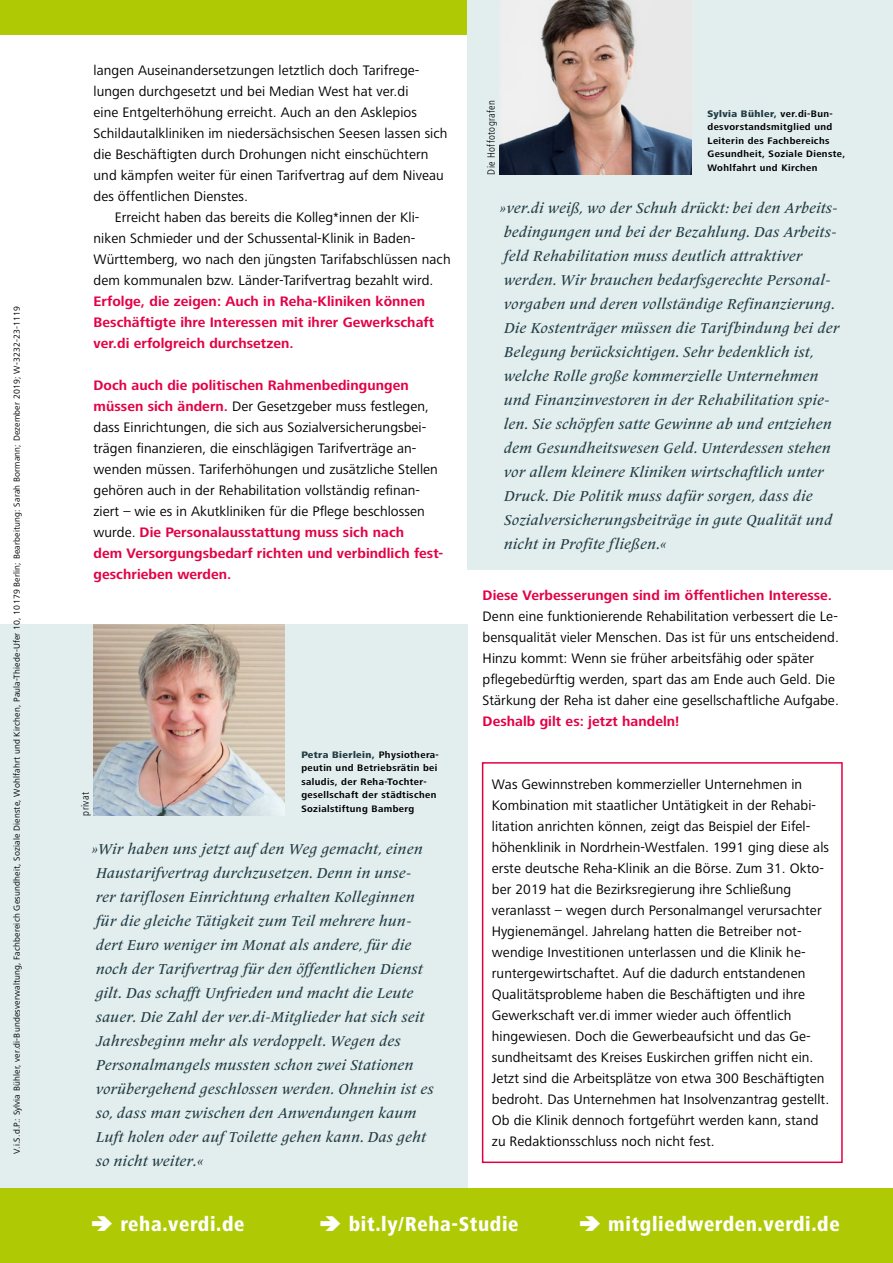
<style>
.page{position:relative;width:893px;height:1263px;background:#fff}
.page>*{position:absolute;margin:0;border:0;box-sizing:border-box;transform-origin:0 0}
.t1{font:800 condensed 21px "Frutiger Next LT";letter-spacing:.03em;color:#fff}
.t2{font:italic 500 15px/24px "Frutiger Serif LT Pro";letter-spacing:.01em;color:#223d44}
.t3{font:14.25px/21px "Frutiger Next LT";letter-spacing:.005em;color:#000}
.t4{font:700 14.25px/21px "Frutiger Next LT";letter-spacing:.005em;color:#e40045}
.t5{font:300 condensed 10.5px "Frutiger";letter-spacing:.04em;color:#000}
.t6{font:700 9.75px/13.5px "Frutiger Next LT";letter-spacing:.04em;color:#000}
.t7{font:9px "Frutiger Next LT";letter-spacing:.02em;color:#000}
.s1{font-weight:700;color:#e40045}
.s2{font-weight:800;color:#223d44}
</style>
<div class="page">
<div style="left:0;top:624px;width:468px;height:639px;background:#e2edee"></div>
<div style="left:0;top:1188px;width:893px;height:75px;background:#afca05"></div>
<img style="left:94px;top:624px;width:191px;height:192px">
<div style="left:0;top:0;width:841px;height:35px;background:#afca05"></div>
<div style="left:482px;top:762px;width:361px;height:401px;border:2px solid #e40045"></div>
<div style="left:468px;top:0;width:425px;height:570px;background:#e2edee"></div>
<img style="left:500px;top:0;width:191px;height:175px">
<p class="t7" style="left:12px;top:1153px;width:849px;rotate:-90deg">V.i.S.d.P.: Sylvia Bühler, ver.di-Bundesverwaltung, Fachbereich Gesundheit, Soziale Dienste, Wohlfahrt und Kirchen, Paula-Thiede-Ufer 10, 10179 Berlin; Bearbeitung: Sarah Bormann; Dezember 2019; W-3232-23-1119</p>
<p class="t3" style="left:94px;top:60px;width:327px">langen Auseinandersetzungen letztlich doch Tarifrege-</p>
<p class="t3" style="left:94px;top:81px;width:316px">lungen durchgesetzt und bei Median West hat ver.di</p>
<p class="t3" style="left:94px;top:102px;width:325px">eine Entgelterhöhung erreicht. Auch an den Asklepios</p>
<p class="t3" style="left:94px;top:123px;width:355px">Schildautalkliniken im niedersächsischen Seesen lassen sich</p>
<p class="t3" style="left:94px;top:144px;width:336px">die Beschäftigten durch Drohungen nicht einschüchtern</p>
<p class="t3" style="left:94px;top:165px;width:352px">und kämpfen weiter für einen Tarifvertrag auf dem Niveau</p>
<p class="t3" style="left:94px;top:186px;width:156px">des öffentlichen Dienstes.</p>
<p class="t3" style="left:115px;top:207px;width:306px">Erreicht haben das bereits die Kolleg*innen der Kli-</p>
<p class="t3" style="left:94px;top:228px;width:323px">niken Schmieder und der Schussental-Klinik in Baden-</p>
<p class="t3" style="left:94px;top:249px;width:359px">Württemberg, wo nach den jüngsten Tarifabschlüssen nach</p>
<p class="t3" style="left:94px;top:270px;width:341px">dem kommunalen bzw. Länder-Tarifvertrag bezahlt wird.</p>
<p class="t4" style="left:94px;top:291px;width:342px">Erfolge, die zeigen: Auch in Reha-Kliniken können<br>Beschäftigte ihre Interessen mit ihrer Gewerkschaft ver.di erfolgreich durchsetzen.</p>
<p class="t3" style="left:94px;top:375px;width:351px"><span class="s1">Doch auch die politischen Rahmenbedingungen müssen sich ändern.</span> Der Gesetzgeber muss festlegen, dass Einrichtungen, die sich aus Sozialversicherungsbei&shy;trägen finanzieren, die einschlägigen Tarifverträge an&shy;wenden müssen. Tariferhöhungen und zusätzliche Stellen gehören auch in der Rehabilitation vollständig refinan&shy;ziert – wie es in Akutkliniken für die Pflege beschlossen wurde. <span class="s1">Die Personalausstattung muss sich nach<br>dem Versorgungsbedarf richten und verbindlich fest&shy;geschrieben werden.</span></p>
<p class="t5" style="left:79px;top:816px;width:25px;rotate:-90deg">privat</p>
<p class="t6" style="left:301px;top:748px;width:139px"><span class="s2">Petra Bierlein,</span> Physiothera&shy;peutin und Betriebsrätin bei saludis, der Reha-Tochter&shy;gesellschaft der städtischen<br>Sozialstiftung Bamberg</p>
<p class="t2" style="left:91px;top:837px;width:344px">»Wir haben uns jetzt auf den Weg gemacht, einen Haustarifvertrag durchzusetzen. Denn in unse-<br>rer tariflosen Einrichtung erhalten Kolleginnen für die gleiche Tätigkeit zum Teil mehrere hun&shy;dert Euro weniger im Monat als andere, für die noch der Tarifvertrag für den öffentlichen Dienst gilt. Das schafft Unfrieden und macht die Leute sauer. Die Zahl der ver.di-Mitglieder hat sich seit Jahresbeginn mehr als verdoppelt. Wegen des Personalmangels mussten schon zwei Stationen vorübergehend geschlossen werden. Ohnehin ist es so, dass man zwischen den Anwendungen kaum Luft holen oder auf Toilette gehen kann. Das geht so nicht weiter.«</p>
<p class="t5" style="left:485px;top:175px;width:76px;rotate:-90deg">Die Hoffotografen</p>
<p class="t6" style="left:707px;top:107px;width:139px"><span class="s2">Sylvia Bühler,</span> ver.di-Bun&shy;desvorstandsmitglied und<br>Leiterin des Fachbereichs<br>Gesundheit, Soziale Dienste,<br>Wohlfahrt und Kirchen</p>
<p class="t2" style="left:500px;top:196px;width:341px">»ver.di weiß, wo der Schuh drückt: bei den Arbeits&shy;bedingungen und bei der Bezahlung. Das Arbeits&shy;feld Rehabilitation muss deutlich attraktiver werden. Wir brauchen bedarfsgerechte Personal&shy;vorgaben und deren vollständige Refinanzierung.<br>Die Kostenträger müssen die Tarifbindung bei der Belegung berücksichtigen. Sehr bedenklich ist, welche Rolle große kommerzielle Unternehmen und Finanzinvestoren in der Rehabilitation spie&shy;len. Sie schöpfen satte Gewinne ab und entziehen dem Gesundheitswesen Geld. Unterdessen stehen vor allem kleinere Kliniken wirtschaftlich unter Druck. Die Politik muss dafür sorgen, dass die Sozialversicherungsbeiträge in gute Qualität und nicht in Profite fließen.«</p>
<p class="t4" style="left:483px;top:585px;width:351px">Diese Verbesserungen sind im öffentlichen Interesse.</p>
<p class="t3" style="left:483px;top:606px;width:358px">Denn eine funktionierende Rehabilitation verbessert die Le&shy;bensqualität vieler Menschen. Das ist für uns entscheidend.<br>Hinzu kommt: Wenn sie früher arbeitsfähig oder später pflegebedürftig werden, spart das am Ende auch Geld. Die Stärkung der Reha ist daher eine gesellschaftliche Aufgabe.</p>
<p class="t4" style="left:483px;top:711px;width:198px">Deshalb gilt es: jetzt handeln!</p>
<p class="t3" style="left:492px;top:774px;width:339px">Was Gewinnstreben kommerzieller Unternehmen in Kombination mit staatlicher Untätigkeit in der Rehabi&shy;litation anrichten können, zeigt das Beispiel der Eifel&shy;höhenklinik in Nordrhein-Westfalen. 1991 ging diese als erste deutsche Reha-Klinik an die Börse. Zum 31. Okto&shy;ber 2019 hat die Bezirksregierung ihre Schließung veranlasst – wegen durch Personalmangel verursachter Hygienemängel. Jahrelang hatten die Betreiber not&shy;wendige Investitionen unterlassen und die Klinik he&shy;runtergewirtschaftet. Auf die dadurch entstandenen Qualitätsprobleme haben die Beschäftigten und ihre Gewerkschaft ver.di immer wieder auch öffentlich hingewiesen. Doch die Gewerbeaufsicht und das Ge&shy;sundheitsamt des Kreises Euskirchen griffen nicht ein.<br>Jetzt sind die Arbeitsplätze von etwa 300 Beschäftigten bedroht. Das Unternehmen hat Insolvenzantrag gestellt.<br>Ob die Klinik dennoch fortgeführt werden kann, stand zu Redaktionsschluss noch nicht fest.</p>
<h1 class="t1" style="left:120px;top:1212px;width:125px">reha.verdi.de</h1>
<h1 class="t1" style="left:349px;top:1212px;width:171px">bit.ly/Reha-Studie</h1>
<h1 class="t1" style="left:608px;top:1212px;width:233px">mitgliedwerden.verdi.de</h1>
</div>
